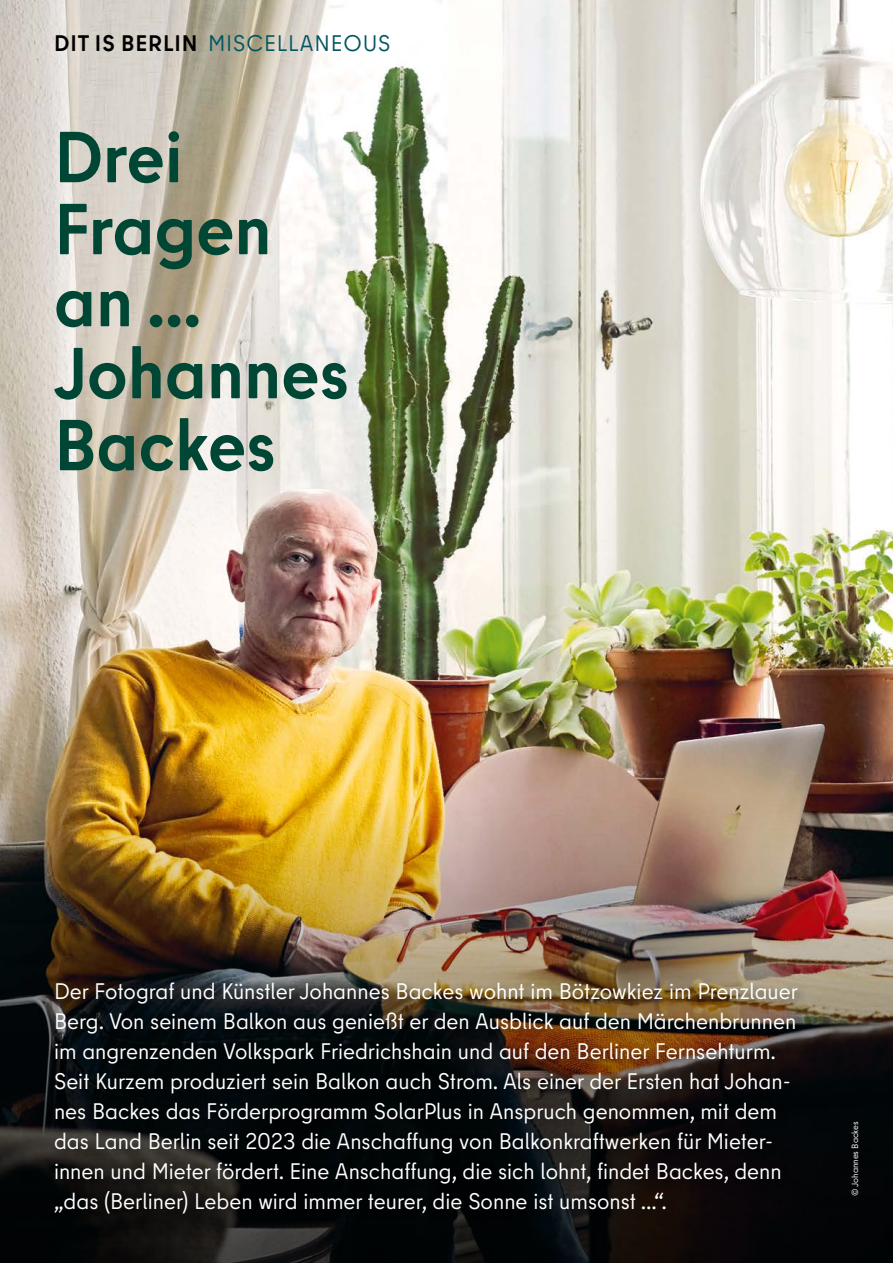
<style>
.page{position:relative;width:893px;height:1263px;background:#fff}
.page>*{position:absolute;margin:0;border:0;box-sizing:border-box;transform-origin:0 0}
.Artikel_H1_DE{font:700 72px/72px "Berlin Type";color:#004635}
.Artikel_Intro_DE{font:22.5px/30px "Berlin Type";color:#fff}
.t1{font:22.5px "Berlin Type";letter-spacing:.04em;color:#005561}
.t2{font:9px "Berlin Type";letter-spacing:-.005em;color:#fff}
.s1{font-weight:700;color:#000}
</style>
<div class="page">
<img style="left:0;top:0;width:893px;height:797px">
<img style="left:0;top:797px;width:893px;height:466px">
<div style="left:49px;top:977px;width:761px;height:248px;background:#000;opacity:.49"></div>
<p class="t1" style="left:54px;top:29px;width:338px"><span class="s1">DIT IS BERLIN</span> MISCELLANEOUS</p>
<h1 class="Artikel_H1_DE" style="left:54px;top:121px;width:297px">Drei<br>Fragen an …<br>Johannes<br>Backes</h1>
<p class="Artikel_Intro_DE" style="left:54px;top:976px;width:745px">Der Fotograf und Künstler Johannes Backes wohnt im Bötzowkiez im Prenzlauer Berg. Von seinem Balkon aus genießt er den Ausblick auf den Märchenbrunnen im angrenzenden Volkspark Friedrichshain und auf den Berliner Fernsehturm.<br>Seit Kurzem produziert sein Balkon auch Strom. Als einer der Ersten hat Johan&shy;nes Backes das Förderprogramm SolarPlus in Anspruch genommen, mit dem das Land Berlin seit 2023 die Anschaffung von Balkonkraftwerken für Mieter&shy;innen und Mieter fördert. Eine Anschaffung, die sich lohnt, findet Backes, denn „das (Berliner) Leben wird immer teurer, die Sonne ist umsonst …“.</p>
<p class="t2" style="left:849px;top:1196px;width:76px;rotate:-90deg">© Johannes Backes</p>
</div>
